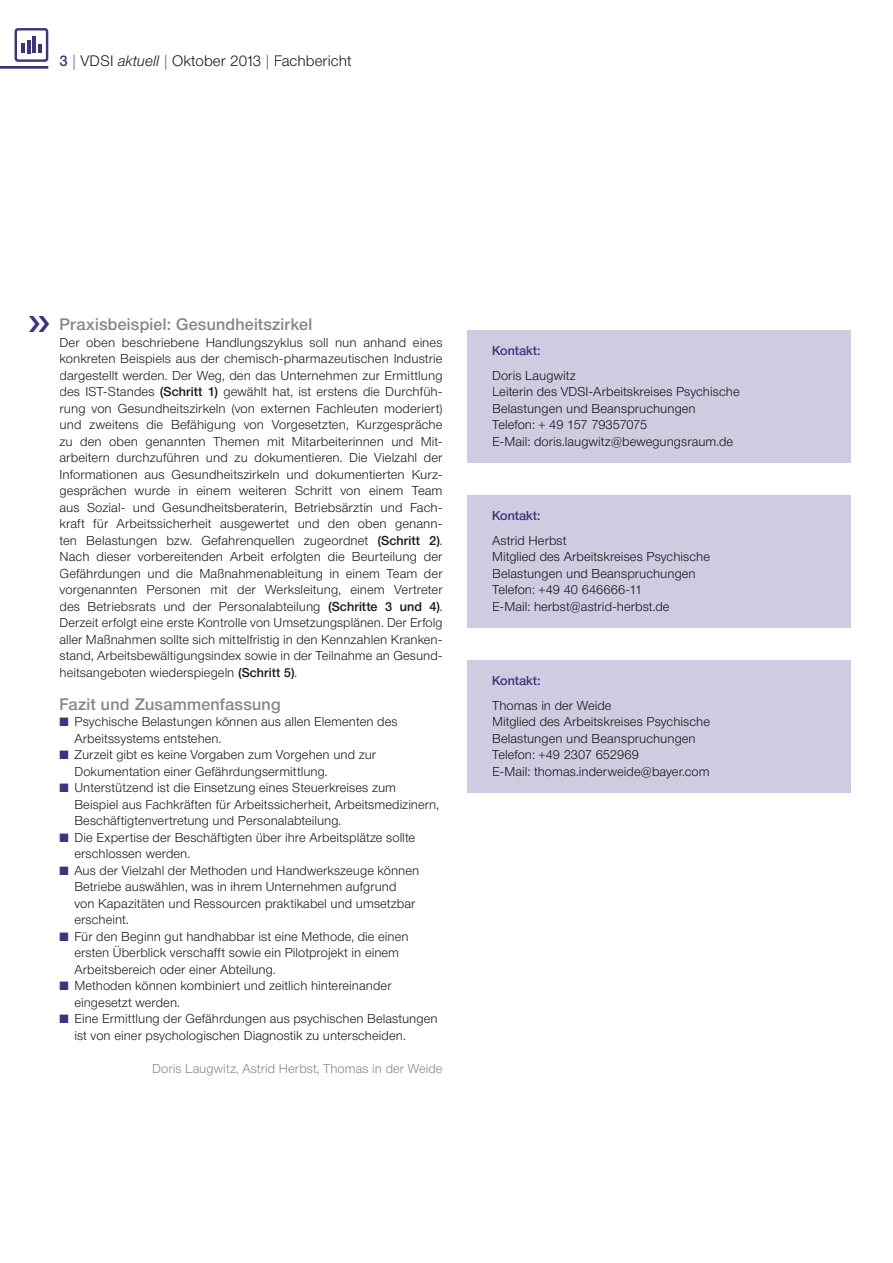
<style>
.page{position:relative;width:893px;height:1263px;background:#fff}
.page>*{position:absolute;margin:0;border:0;box-sizing:border-box;transform-origin:0 0}
.t1{font:500 16.5px "Neue Helvetica BQ";letter-spacing:.01em;color:#878786}
.t2{font:300 15px "Neue Helvetica BQ";letter-spacing:.005em;color:#1a1a18}
.t3{font:300 12.75px/16.5px "Neue Helvetica BQ";letter-spacing:.005em;color:#1a1a18}
.t4{font:300 12.75px/16.5px "Neue Helvetica BQ";letter-spacing:.005em;color:#131114}
.t5{font:300 12.75px "Neue Helvetica BQ";letter-spacing:.005em;color:#878786}
.t6{font:500 12.75px "Neue Helvetica BQ";letter-spacing:.005em;color:#42317b}
.s1{font-weight:500;color:#42317b}
.s2{color:#42317b}
.s3{font-style:italic}
.s4{font-weight:500}
</style>
<div class="page">
<hr style="left:0;top:66px;width:48px;height:3px;background:#42317b">
<div style="left:15px;top:28px;width:33px;height:34px;border:2px solid #42317b;border-radius:2px"></div>
<svg style="left:38px;top:44px;width:3px;height:9px"></svg>
<hr style="left:33px;top:37px;width:3px;height:16px;background:#42317b">
<svg style="left:22px;top:40px;width:8px;height:13px"></svg>
<div style="left:467px;top:330px;width:383px;height:132px;background:#d1cbe1"></div>
<div style="left:467px;top:495px;width:383px;height:132px;background:#d1cbe1"></div>
<div style="left:467px;top:660px;width:383px;height:132px;background:#d1cbe1"></div>
<p class="t2" style="left:60px;top:51px;width:294px"><span class="s1">3</span> <span class="s2">|</span> VDSI <span class="s3">aktuell</span> <span class="s2">|</span> Oktober 2013 <span class="s2">|</span> Fachbericht</p>
<p class="t1" style="left:60px;top:314px;width:254px">Praxisbeispiel: Gesundheitszirkel</p>
<p class="t3" style="left:60px;top:334px;width:385px;text-align:justify">Der oben beschriebene Handlungszyklus soll nun anhand eines konkreten Beispiels aus der chemisch-pharmazeutischen Industrie dargestellt werden. Der Weg, den das Unternehmen zur Ermittlung des IST-Standes <span class="s4">(Schritt 1)</span> gewählt hat, ist erstens die Durchfüh&shy;rung von Gesundheitszirkeln (von externen Fachleuten moderiert) und zweitens die Befähigung von Vorgesetzten, Kurzgespräche zu den oben genannten Themen mit Mitarbeiterinnen und Mit&shy;arbeitern durchzuführen und zu dokumentieren. Die Vielzahl der Informationen aus Gesundheitszirkeln und dokumentierten Kurz&shy;gesprächen wurde in einem weiteren Schritt von einem Team aus Sozial- und Gesundheitsberaterin, Betriebsärztin und Fach&shy;kraft für Arbeitssicherheit ausgewertet und den oben genann&shy;ten Belastungen bzw. Gefahrenquellen zugeordnet <span class="s4">(Schritt 2)</span>.<br>Nach dieser vorbereitenden Arbeit erfolgten die Beurteilung der Gefährdungen und die Maßnahmenableitung in einem Team der vorgenannten Personen mit der Werksleitung, einem Vertreter des Betriebsrats und der Personalabteilung <span class="s4">(Schritte 3 und 4)</span>.<br>Derzeit erfolgt eine erste Kontrolle von Umsetzungsplänen. Der Erfolg aller Maßnahmen sollte sich mittelfristig in den Kennzahlen Kranken&shy;stand, Arbeitsbewältigungsindex sowie in der Teilnahme an Gesund&shy;heitsangeboten wiederspiegeln <span class="s4">(Schritt 5)</span>.</p>
<p class="t1" style="left:60px;top:693px;width:223px">Fazit und Zusammenfassung</p>
<p class="t3" style="left:74px;top:713px;width:325px;text-indent:-15px"><span class="s2">■</span> Psychische Belastungen können aus allen Elementen des<br>Arbeitssystems entstehen.</p>
<p class="t3" style="left:74px;top:746px;width:303px;text-indent:-15px"><span class="s2">■</span> Zurzeit gibt es keine Vorgaben zum Vorgehen und zur<br>Dokumentation einer Gefährdungsermittlung.</p>
<p class="t3" style="left:74px;top:779px;width:366px;text-indent:-15px"><span class="s2">■</span> Unterstützend ist die Einsetzung eines Steuerkreises zum<br>Beispiel aus Fachkräften für Arbeitssicherheit, Arbeitsmedizinern,<br>Beschäftigtenvertretung und Personalabteilung.</p>
<p class="t3" style="left:74px;top:829px;width:342px;text-indent:-15px"><span class="s2">■</span> Die Expertise der Beschäftigten über ihre Arbeitsplätze sollte erschlossen werden.</p>
<p class="t3" style="left:74px;top:862px;width:346px;text-indent:-15px"><span class="s2">■</span> Aus der Vielzahl der Methoden und Handwerkszeuge können Betriebe auswählen, was in ihrem Unternehmen aufgrund von Kapazitäten und Ressourcen praktikabel und umsetzbar erscheint.</p>
<p class="t3" style="left:74px;top:928px;width:336px;text-indent:-15px"><span class="s2">■</span> Für den Beginn gut handhabbar ist eine Methode, die einen ersten Überblick verschafft sowie ein Pilotprojekt in einem<br>Arbeitsbereich oder einer Abteilung.</p>
<p class="t3" style="left:74px;top:977px;width:319px;text-indent:-15px"><span class="s2">■</span> Methoden können kombiniert und zeitlich hintereinander eingesetzt werden.</p>
<p class="t3" style="left:74px;top:1010px;width:365px;text-indent:-15px"><span class="s2">■</span> Eine Ermittlung der Gefährdungen aus psychischen Belastungen ist von einer psychologischen Diagnostik zu unterscheiden.</p>
<p class="t5" style="left:152px;top:1060px;width:292px">Doris Laugwitz, Astrid Herbst, Thomas in der Weide</p>
<p class="t6" style="left:492px;top:342px;width:50px">Kontakt:</p>
<p class="t4" style="left:492px;top:367px;width:249px">Doris Laugwitz<br>Leiterin des VDSI-Arbeitskreises Psychische Belastungen und Beanspruchungen Telefon: + 49 157 79357075<br>E-Mail: doris.laugwitz@bewegungsraum.de</p>
<p class="t6" style="left:492px;top:507px;width:50px">Kontakt:</p>
<p class="t4" style="left:492px;top:532px;width:219px">Astrid Herbst<br>Mitglied des Arbeitskreises Psychische<br>Belastungen und Beanspruchungen<br>Telefon: +49 40 646666-11<br>E-Mail: herbst@astrid-herbst.de</p>
<p class="t6" style="left:492px;top:672px;width:50px">Kontakt:</p>
<p class="t4" style="left:492px;top:697px;width:219px">Thomas in der Weide<br>Mitglied des Arbeitskreises Psychische<br>Belastungen und Beanspruchungen<br>Telefon: +49 2307 652969<br>E-Mail: thomas.inderweide@bayer.com</p>
</div>
